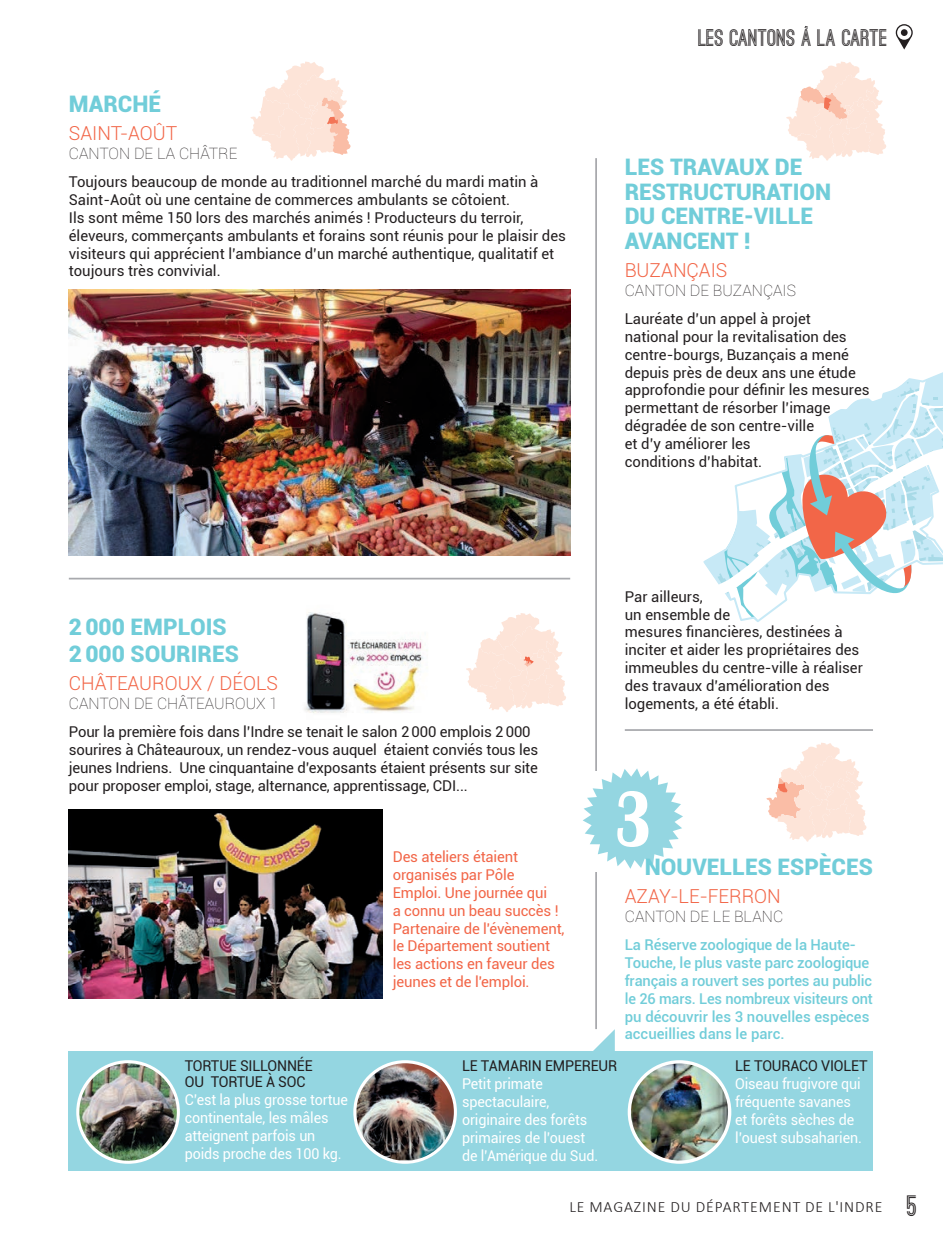
<style>
.page{position:relative;width:943px;height:1240px;background:#fff}
.page>*{position:absolute;margin:0;border:0;box-sizing:border-box;transform-origin:0 0}
.t1{font:700 81.2px "Britannic";color:#fff;scale:.75 1}
.t2{font:900 22.75px/24.5px "Roboto";color:#71cdd9}
.t3{font:700 22.75px "Ostrich Sans";color:#231f20}
.t4{font:300 19.25px "Roboto";color:#f26648}
.t5{font:100 15.75px "Roboto";color:#231f20}
.t6{font:300 15.75px "Calibri";letter-spacing:.06em;color:#231f20}
.t7{font:14.88px/17.8px "Roboto";color:#231f20}
.t8{font:14.88px/17.8px "Roboto";letter-spacing:-.01em;color:#fff;scale:.96 1}
.t9{font:500 14.88px/17.8px "Roboto";letter-spacing:-.01em;color:#71cdd9}
.t10{font:14.88px/17.8px "Roboto";letter-spacing:-.01em;color:#f26648}
.t11{font:14.88px/15.8px "Roboto";color:#231f20;scale:.96 1}
.s1{font-family:"Ostrich Sans";font-weight:700;font-size:28px}
</style>
<div class="page">
<svg style="left:703px;top:372px;width:239px;height:249px"></svg>
<svg style="left:895px;top:24px;width:17px;height:26px"></svg>
<div style="left:900px;top:29px;width:7px;height:7px;background:#231f20;border-radius:50%"></div>
<div style="left:69px;top:1051px;width:803px;height:119px;background:#94d6e1"></div>
<svg style="left:76px;top:1060px;width:104px;height:103px"></svg>
<img style="left:79px;top:1063px;width:98px;height:97px;border-radius:49px">
<svg style="left:353px;top:1060px;width:104px;height:103px"></svg>
<img style="left:356px;top:1063px;width:98px;height:97px">
<svg style="left:627px;top:1060px;width:104px;height:103px"></svg>
<img style="left:631px;top:1063px;width:97px;height:97px;border-radius:48px">
<img style="left:69px;top:290px;width:501px;height:266px">
<svg style="left:593px;top:1030px;width:21px;height:21px"></svg>
<hr style="left:595px;top:158px;width:2px;height:871px;background:#a8a9ad">
<hr style="left:624px;top:729px;width:248px;height:2px;background:#a8a9ad">
<hr style="left:69px;top:577px;width:501px;height:2px;background:#a8a9ad">
<div style="left:582px;top:770px;width:27px;height:101px;background:#fff"></div>
<svg style="left:583px;top:768px;width:100px;height:100px"></svg>
<svg style="left:250px;top:62px;width:100px;height:99px"></svg>
<svg style="left:786px;top:62px;width:100px;height:99px"></svg>
<svg style="left:766px;top:743px;width:100px;height:98px"></svg>
<img style="left:304px;top:612px;width:123px;height:101px">
<svg style="left:466px;top:613px;width:100px;height:99px"></svg>
<img style="left:69px;top:809px;width:314px;height:189px">
<h2 class="t2" style="left:69px;top:91px;width:94px">MARCHÉ</h2>
<p class="t4" style="left:69px;top:120px;width:110px">SAINT-AOÛT</p>
<p class="t5" style="left:69px;top:143px;width:170px">CANTON DE LA CHÂTRE</p>
<p class="t7" style="left:69px;top:172px;width:498px">Toujours beaucoup de monde au traditionnel marché du mardi matin à Saint-Août où une centaine de commerces ambulants se côtoient.<br>Ils sont même 150 lors des marchés animés ! Producteurs du terroir, éleveurs, commerçants ambulants et forains sont réunis pour le plaisir des visiteurs qui apprécient l’ambiance d’un marché authentique, qualitatif et toujours très convivial.</p>
<h2 class="t2" style="left:69px;top:612px;width:172px;line-height:27.3px">2 000 EMPLOIS<br>2 000 SOURIRES</h2>
<p class="t4" style="left:69px;top:669px;width:211px">CHÂTEAUROUX / DÉOLS</p>
<p class="t5" style="left:69px;top:692px;width:211px">CANTON DE CHÂTEAUROUX 1</p>
<p class="t7" style="left:69px;top:722px;width:471px">Pour la première fois dans l’Indre se tenait le salon 2 000 emplois 2 000 sourires à Châteauroux, un rendez-vous auquel étaient conviés tous les jeunes Indriens. Une cinquantaine d’exposants étaient présents sur site pour proposer emploi, stage, alternance, apprentissage, CDI...</p>
<p class="t10" style="left:392px;top:847px;width:173px">Des ateliers étaient organisés par Pôle<br>Emploi. Une journée qui<br>a connu un beau succès !<br>Partenaire de l'évènement, le Département soutient les actions en faveur des jeunes et de l'emploi.</p>
<h2 class="t3" style="left:698px;top:29px;width:191px">LES CANTONS A LA CARTE</h2>
<h2 class="t2" style="left:624px;top:154px;width:208px">LES TRAVAUX DE<br>RESTRUCTURATION<br>DU CENTRE-VILLE<br>AVANCENT !</h2>
<p class="t4" style="left:624px;top:256px;width:104px">BUZANÇAIS</p>
<p class="t5" style="left:624px;top:279px;width:173px">CANTON DE BUZANÇAIS</p>
<p class="t7" style="left:624px;top:309px;width:246px">Lauréate d’un appel à projet<br>national pour la revitalisation des centre-bourgs, Buzançais a mené depuis près de deux ans une étude approfondie pour définir les mesures permettant de résorber l’image dégradée de son centre-ville<br>et d’y améliorer les<br>conditions d’habitat.</p>
<p class="t7" style="left:624px;top:587px;width:240px">Par ailleurs,<br>un ensemble de<br>mesures financières, destinées à inciter et aider les propriétaires des immeubles du centre-ville à réaliser des travaux d’amélioration des logements, a été établi.</p>
<h1 class="t1" style="left:614px;top:773px;width:51px">3</h1>
<h2 class="t2" style="left:644px;top:853px;width:230px">NOUVELLES ESPÈCES</h2>
<p class="t4" style="left:624px;top:882px;width:157px">AZAY-LE-FERRON</p>
<p class="t5" style="left:624px;top:905px;width:160px">CANTON DE LE BLANC</p>
<p class="t9" style="left:624px;top:935px;width:249px">La Réserve zoologique de la Haute-Touche, le plus vaste parc zoologique français a rouvert ses portes au public le 26 mars. Les nombreux visiteurs ont pu découvrir les 3 nouvelles espèces accueillies dans le parc.</p>
<p class="t11" style="left:185px;top:1057px;width:135px">TORTUE SILLONNÉE<br>OU TORTUE À SOC</p>
<p class="t8" style="left:185px;top:1090px;width:171px">C’est la plus grosse tortue continentale, les mâles atteignent parfois un poids proche des 100 kg.</p>
<p class="t11" style="left:462px;top:1057px;width:163px">LE TAMARIN EMPEREUR</p>
<p class="t8" style="left:462px;top:1074px;width:143px">Petit primate spectaculaire, originaire des forêts primaires de l’ouest de l’Amérique du Sud.</p>
<p class="t11" style="left:735px;top:1057px;width:139px">LE TOURACO VIOLET</p>
<p class="t8" style="left:735px;top:1074px;width:133px">Oiseau frugivore qui fréquente savanes et forêts sèches de l’ouest subsaharien.</p>
<p class="t6" style="left:569px;top:1197px;width:350px">LE MAGAZINE DU DÉPARTEMENT DE L'INDRE <span class="s1">5</span></p>
</div>
